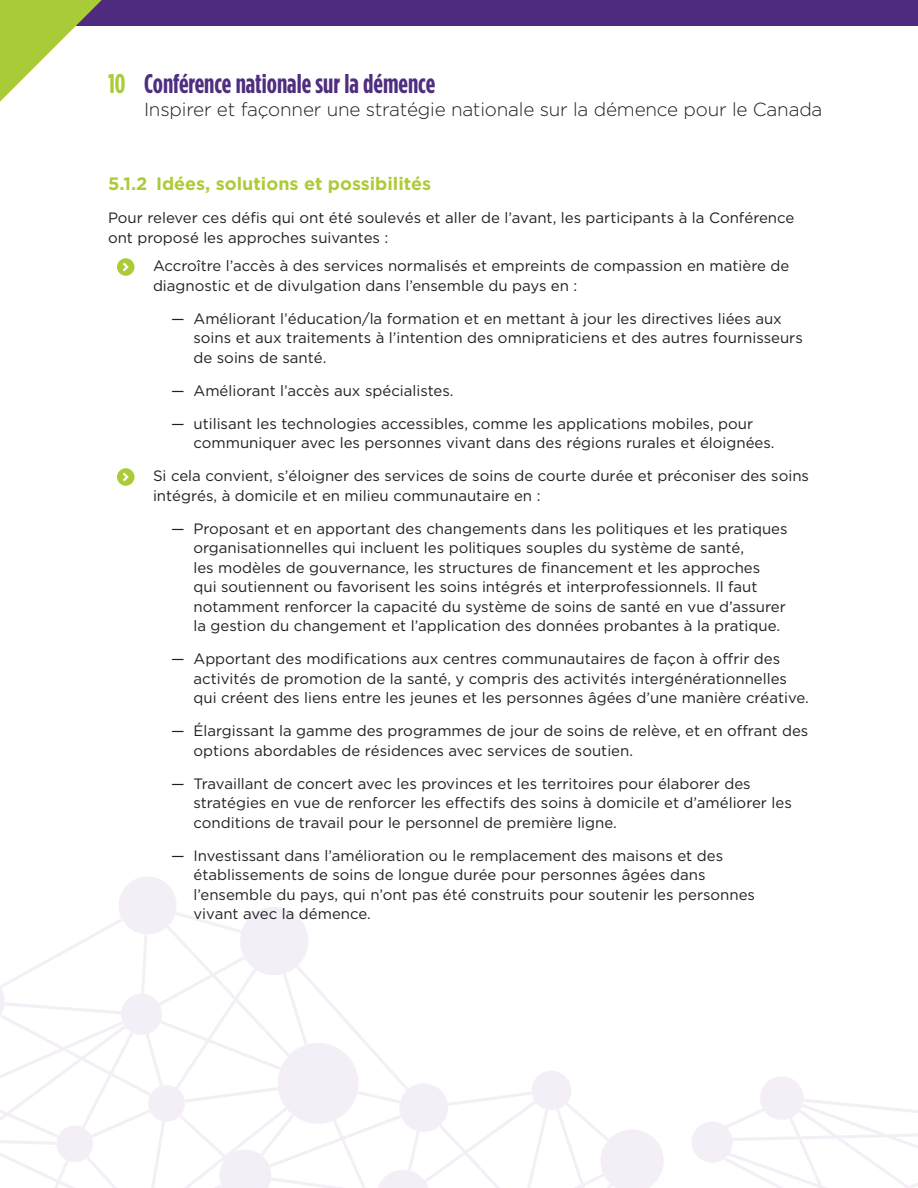
<style>
.page{position:relative;width:918px;height:1188px;background:#fff}
.page>*{position:absolute;margin:0;border:0;box-sizing:border-box;transform-origin:0 0}
.t1{font:700 27px "Gotham Condensed";color:#4f2d7f}
.t2{font:700 27px "Gotham Condensed";color:#aacc39}
.t3{font:300 18.9px "Gotham HTF";letter-spacing:-.01em;color:#231f20}
.t4{font:700 18px "Gotham HTF";color:#abcc38}
.t5{font:15px/19.5px "Gotham HTF";color:#231f20}
</style>
<div class="page">
<svg style="left:0;top:877px;width:918px;height:311px"></svg>
<div style="left:0;top:0;width:918px;height:26px;background:#4f2b7f"></div>
<svg style="left:0;top:0;width:102px;height:102px"></svg>
<div style="left:117px;top:258px;width:18px;height:18px;background:#abcc38;border-radius:50%"></div>
<svg style="left:123px;top:263px;width:6px;height:8px"></svg>
<div style="left:117px;top:468px;width:18px;height:18px;background:#abcc38;border-radius:50%"></div>
<svg style="left:123px;top:473px;width:6px;height:8px"></svg>
<h1 class="t2" style="left:108px;top:68px;width:19px">10</h1>
<h1 class="t1" style="left:144px;top:68px;width:293px">Conférence nationale sur la démence</h1>
<p class="t3" style="left:144px;top:99px;width:680px">Inspirer et façonner une stratégie nationale sur la démence pour le Canada</p>
<p class="t4" style="left:108px;top:174px;width:325px">5.1.2 Idées, solutions et possibilités</p>
<p class="t5" style="left:108px;top:208px;width:688px">Pour relever ces défis qui ont été soulevés et aller de l’avant, les participants à la Conférence ont proposé les approches suivantes :</p>
<p class="t5" style="left:153px;top:256px;width:638px">Accroître l’accès à des services normalisés et empreints de compassion en matière de diagnostic et de divulgation dans l’ensemble du pays en :</p>
<p class="t5" style="left:194px;top:309px;width:611px;text-indent:-22px">— Améliorant l’éducation/la formation et en mettant à jour les directives liées aux soins et aux traitements à l’intention des omnipraticiens et des autres fournisseurs de soins de santé.</p>
<p class="t5" style="left:171px;top:381px;width:284px">— Améliorant l’accès aux spécialistes.</p>
<p class="t5" style="left:194px;top:414px;width:583px;text-indent:-22px">— utilisant les technologies accessibles, comme les applications mobiles, pour communiquer avec les personnes vivant dans des régions rurales et éloignées.</p>
<p class="t5" style="left:153px;top:466px;width:658px">Si cela convient, s’éloigner des services de soins de courte durée et préconiser des soins intégrés, à domicile et en milieu communautaire en :</p>
<p class="t5" style="left:194px;top:519px;width:596px;text-indent:-22px">— Proposant et en apportant des changements dans les politiques et les pratiques organisationnelles qui incluent les politiques souples du système de santé,<br>les modèles de gouvernance, les structures de financement et les approches<br>qui soutiennent ou favorisent les soins intégrés et interprofessionnels. Il faut notamment renforcer la capacité du système de soins de santé en vue d’assurer la gestion du changement et l’application des données probantes à la pratique.</p>
<p class="t5" style="left:194px;top:649px;width:617px;text-indent:-22px">— Apportant des modifications aux centres communautaires de façon à offrir des activités de promotion de la santé, y compris des activités intergénérationnelles qui créent des liens entre les jeunes et les personnes âgées d’une manière créative.</p>
<p class="t5" style="left:194px;top:721px;width:616px;text-indent:-22px">— Élargissant la gamme des programmes de jour de soins de relève, et en offrant des options abordables de résidences avec services de soutien.</p>
<p class="t5" style="left:194px;top:774px;width:600px;text-indent:-22px">— Travaillant de concert avec les provinces et les territoires pour élaborer des stratégies en vue de renforcer les effectifs des soins à domicile et d’améliorer les conditions de travail pour le personnel de première ligne.</p>
<p class="t5" style="left:194px;top:846px;width:563px;text-indent:-22px">— Investissant dans l’amélioration ou le remplacement des maisons et des établissements de soins de longue durée pour personnes âgées dans l’ensemble du pays, qui n’ont pas été construits pour soutenir les personnes vivant avec la démence.</p>
</div>
